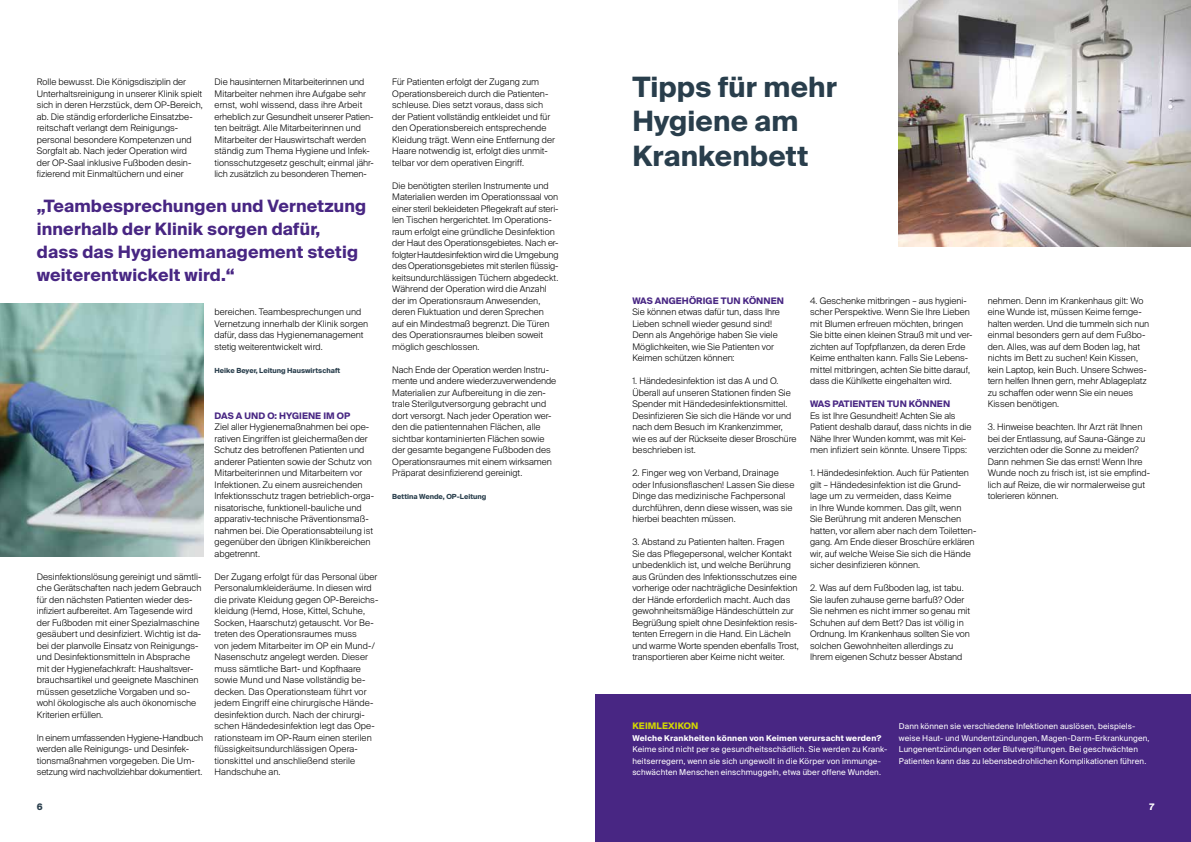
<style>
.page{position:relative;width:1191px;height:842px;background:#fff}
.page>*{position:absolute;margin:0;border:0;box-sizing:border-box;transform-origin:0 0}
.t1{font:700 28px/34.5px "Suisse Intl";letter-spacing:.005em;color:#293e4c}
.t2{font:700 17px/23px "Suisse Intl";letter-spacing:.01em;color:#482683}
.t3{font:300 9px/11.5px "Suisse Intl";color:#000}
.t4{font:700 9px "Suisse Intl";letter-spacing:.01em;color:#482683}
.t5{font:700 9px "Suisse Intl";letter-spacing:.015em;color:#d3d800}
.t6{font:700 9px "Suisse Intl";color:#293e4c}
.t7{font:700 9px "Suisse Intl";color:#fff}
.t8{font:8px/11.5px "Suisse Intl";letter-spacing:.01em;color:#fff}
.t9{font:700 8px "Suisse Intl";letter-spacing:.025em;color:#fff}
.t10{font:700 7px "Suisse Intl";color:#293e4c}
</style>
<div class="page">
<img style="left:0;top:304px;width:203px;height:253px">
<img style="left:899px;top:0;width:292px;height:246px">
<div style="left:595px;top:695px;width:596px;height:147px;background:#482683"></div>
<p class="t3" style="left:37px;top:76px;width:167px">Rolle bewusst. Die Königsdisziplin der Unterhaltsreinigung in unserer Klinik spielt sich in deren Herzstück, dem OP-Bereich, ab. Die ständig erforderliche Einsatzbe&shy;reitschaft verlangt dem Reinigungs&shy;personal besondere Kompetenzen und Sorgfalt ab. Nach jeder Operation wird<br>der OP-Saal inklusive Fußboden desin&shy;fizierend mit Einmaltüchern und einer</p>
<p class="t3" style="left:214px;top:76px;width:161px">Die hausinternen Mitarbeiterinnen und Mitarbeiter nehmen ihre Aufgabe sehr ernst, wohl wissend, dass ihre Arbeit erheblich zur Gesundheit unserer Patien&shy;ten beiträgt. Alle Mitarbeiterinnen und Mitarbeiter der Hauswirtschaft werden ständig zum Thema Hygiene und Infek&shy;tionsschutzgesetz geschult; einmal jähr&shy;lich zusätzlich zu besonderen Themen-</p>
<h2 class="t2" style="left:37px;top:194px;width:331px">„Teambesprechungen und Vernetzung innerhalb der Klinik sorgen dafür,<br>dass das Hygienemanagement stetig weiterentwickelt wird.“</h2>
<p class="t3" style="left:37px;top:571px;width:166px">Desinfektionslösung gereinigt und sämtli&shy;che Gerätschaften nach jedem Gebrauch für den nächsten Patienten wieder des&shy;infiziert aufbereitet. Am Tagesende wird der Fußboden mit einer Spezialmaschine gesäubert und desinfiziert. Wichtig ist da&shy;bei der planvolle Einsatz von Reinigungs&shy;und Desinfektionsmitteln in Absprache mit der Hygienefachkraft: Haushaltsver&shy;brauchsartikel und geeignete Maschinen müssen gesetzliche Vorgaben und so&shy;wohl ökologische als auch ökonomische Kriterien erfüllen.</p>
<p class="t3" style="left:37px;top:732px;width:168px">In einem umfassenden Hygiene-Handbuch werden alle Reinigungs- und Desinfek&shy;tionsmaßnahmen vorgegeben. Die Um&shy;setzung wird nachvollziehbar dokumentiert.</p>
<p class="t3" style="left:214px;top:306px;width:155px">bereichen. Teambesprechungen und Vernetzung innerhalb der Klinik sorgen dafür, dass das Hygienemanagement stetig weiterentwickelt wird.</p>
<p class="t10" style="left:214px;top:366px;width:127px">Heike Beyer, Leitung Hauswirtschaft</p>
<p class="t4" style="left:214px;top:410px;width:137px">DAS A UND O: HYGIENE IM OP</p>
<p class="t3" style="left:214px;top:421px;width:161px">Ziel aller Hygienemaßnahmen bei ope&shy;rativen Eingriffen ist gleichermaßen der Schutz des betroffenen Patienten und anderer Patienten sowie der Schutz von Mitarbeiterinnen und Mitarbeitern vor Infektionen. Zu einem ausreichenden Infektionsschutz tragen betrieblich-orga&shy;nisatorische, funktionell-bauliche und apparativ-technische Präventionsmaß&shy;nahmen bei. Die Operationsabteilung ist gegenüber den übrigen Klinikbereichen abgetrennt.</p>
<p class="t3" style="left:214px;top:571px;width:165px">Der Zugang erfolgt für das Personal über Personalumkleideräume. In diesen wird die private Kleidung gegen OP-Bereichs&shy;kleidung (Hemd, Hose, Kittel, Schuhe, Socken, Haarschutz) getauscht. Vor Be&shy;treten des Operationsraumes muss<br>von jedem Mitarbeiter im OP ein Mund-/ Nasenschutz angelegt werden. Dieser muss sämtliche Bart- und Kopfhaare sowie Mund und Nase vollständig be&shy;decken. Das Operationsteam führt vor jedem Eingriff eine chirurgische Hände&shy;desinfektion durch. Nach der chirurgi&shy;schen Händedesinfektion legt das Ope&shy;rationsteam im OP-Raum einen sterilen flüssigkeitsundurchlässigen Opera&shy;tionskittel und anschließend sterile Handschuhe an.</p>
<p class="t3" style="left:392px;top:76px;width:164px">Für Patienten erfolgt der Zugang zum Operationsbereich durch die Patienten&shy;schleuse. Dies setzt voraus, dass sich der Patient vollständig entkleidet und für den Operationsbereich entsprechende Kleidung trägt. Wenn eine Entfernung der Haare notwendig ist, erfolgt dies unmit&shy;telbar vor dem operativen Eingriff.</p>
<p class="t3" style="left:392px;top:180px;width:168px">Die benötigten sterilen Instrumente und Materialien werden im Operationssaal von einer steril bekleideten Pflegekraft auf steri&shy;len Tischen hergerichtet. Im Operations&shy;raum erfolgt eine gründliche Desinfektion der Haut des Operationsgebietes. Nach er&shy;folgter Hautdesinfektion wird die Umgebung des Operationsgebietes mit sterilen flüssig&shy;keitsundurchlässigen Tüchern abgedeckt.<br>Während der Operation wird die Anzahl der im Operationsraum Anwesenden, deren Fluktuation und deren Sprechen<br>auf ein Mindestmaß begrenzt. Die Türen des Operationsraumes bleiben soweit möglich geschlossen.</p>
<p class="t3" style="left:392px;top:364px;width:165px">Nach Ende der Operation werden Instru&shy;mente und andere wiederzuverwendende Materialien zur Aufbereitung in die zen&shy;trale Sterilgutversorgung gebracht und dort versorgt. Nach jeder Operation wer&shy;den die patientennahen Flächen, alle sichtbar kontaminierten Flächen sowie der gesamte begangene Fußboden des Operationsraumes mit einem wirksamen Präparat desinfizierend gereinigt.</p>
<p class="t10" style="left:392px;top:493px;width:96px">Bettina Wende, OP-Leitung</p>
<h1 class="t1" style="left:632px;top:70px;width:206px">Tipps für mehr<br>Hygiene am<br>Krankenbett</h1>
<p class="t4" style="left:632px;top:295px;width:153px">WAS ANGEHÖRIGE TUN KÖNNEN</p>
<p class="t3" style="left:632px;top:306px;width:149px">Sie können etwas dafür tun, dass Ihre Lieben schnell wieder gesund sind!<br>Denn als Angehörige haben Sie viele Möglichkeiten, wie Sie Patienten vor Keimen schützen können:</p>
<p class="t3" style="left:632px;top:375px;width:166px">1. Händedesinfektion ist das A und O.<br>Überall auf unseren Stationen finden Sie Spender mit Händedesinfektionsmittel.<br>Desinfizieren Sie sich die Hände vor und nach dem Besuch im Krankenzimmer, wie es auf der Rückseite dieser Broschüre beschrieben ist.</p>
<p class="t3" style="left:632px;top:467px;width:163px">2. Finger weg von Verband, Drainage oder Infusionsflaschen! Lassen Sie diese Dinge das medizinische Fachpersonal durchführen, denn diese wissen, was sie hierbei beachten müssen.</p>
<p class="t3" style="left:632px;top:536px;width:168px">3. Abstand zu Patienten halten. Fragen Sie das Pflegepersonal, welcher Kontakt unbedenklich ist, und welche Berührung aus Gründen des Infektionsschutzes eine vorherige oder nachträgliche Desinfektion der Hände erforderlich macht. Auch das gewohnheitsmäßige Händeschütteln zur Begrüßung spielt ohne Desinfektion resis&shy;tenten Erregern in die Hand. Ein Lächeln und warme Worte spenden ebenfalls Trost, transportieren aber Keime nicht weiter.</p>
<p class="t3" style="left:810px;top:295px;width:164px">4. Geschenke mitbringen – aus hygieni&shy;scher Perspektive. Wenn Sie Ihre Lieben mit Blumen erfreuen möchten, bringen Sie bitte einen kleinen Strauß mit und ver&shy;zichten auf Topfpflanzen, da deren Erde Keime enthalten kann. Falls Sie Lebens&shy;mittel mitbringen, achten Sie bitte darauf, dass die Kühlkette eingehalten wird.</p>
<p class="t4" style="left:810px;top:399px;width:142px">WAS PATIENTEN TUN KÖNNEN</p>
<p class="t3" style="left:810px;top:410px;width:163px">Es ist Ihre Gesundheit! Achten Sie als Patient deshalb darauf, dass nichts in die Nähe Ihrer Wunden kommt, was mit Kei&shy;men infiziert sein könnte. Unsere Tipps:</p>
<p class="t3" style="left:810px;top:467px;width:168px">1. Händedesinfektion. Auch für Patienten gilt – Händedesinfektion ist die Grund&shy;lage um zu vermeiden, dass Keime<br>in Ihre Wunde kommen. Das gilt, wenn<br>Sie Berührung mit anderen Menschen hatten, vor allem aber nach dem Toiletten&shy;gang. Am Ende dieser Broschüre erklären wir, auf welche Weise Sie sich die Hände sicher desinfizieren können.</p>
<p class="t3" style="left:810px;top:582px;width:161px">2. Was auf dem Fußboden lag, ist tabu.<br>Sie laufen zuhause gerne barfuß? Oder Sie nehmen es nicht immer so genau mit Schuhen auf dem Bett? Das ist völlig in Ordnung. Im Krankenhaus sollten Sie von solchen Gewohnheiten allerdings zu Ihrem eigenen Schutz besser Abstand</p>
<p class="t3" style="left:987px;top:295px;width:163px">nehmen. Denn im Krankenhaus gilt: Wo eine Wunde ist, müssen Keime fernge&shy;halten werden. Und die tummeln sich nun einmal besonders gern auf dem Fußbo&shy;den. Alles, was auf dem Boden lag, hat nichts im Bett zu suchen! Kein Kissen, kein Laptop, kein Buch. Unsere Schwes&shy;tern helfen Ihnen gern, mehr Ablageplatz zu schaffen oder wenn Sie ein neues Kissen benötigen.</p>
<p class="t3" style="left:987px;top:421px;width:164px">3. Hinweise beachten. Ihr Arzt rät Ihnen bei der Entlassung, auf Sauna-Gänge zu verzichten oder die Sonne zu meiden?<br>Dann nehmen Sie das ernst! Wenn Ihre Wunde noch zu frisch ist, ist sie empfind&shy;lich auf Reize, die wir normalerweise gut tolerieren können.</p>
<p class="t5" style="left:632px;top:721px;width:68px">KEIMLEXIKON</p>
<p class="t9" style="left:632px;top:733px;width:250px">Welche Krankheiten können von Keimen verursacht werden?</p>
<p class="t8" style="left:632px;top:744px;width:256px">Keime sind nicht per se gesundheitsschädlich. Sie werden zu Krank&shy;heitserregern, wenn sie sich ungewollt in die Körper von immunge&shy;schwächten Menschen einschmuggeln, etwa über offene Wunden.</p>
<p class="t8" style="left:899px;top:721px;width:252px">Dann können sie verschiedene Infektionen auslösen, beispiels&shy;weise Haut- und Wundentzündungen, Magen-Darm-Erkrankungen, Lungenentzündungen oder Blutvergiftungen. Bei geschwächten Patienten kann das zu lebensbedrohlichen Komplikationen führen.</p>
<p class="t6" style="left:37px;top:801px;width:7px">6</p>
<p class="t7" style="left:1149px;top:801px;width:6px">7</p>
</div>
